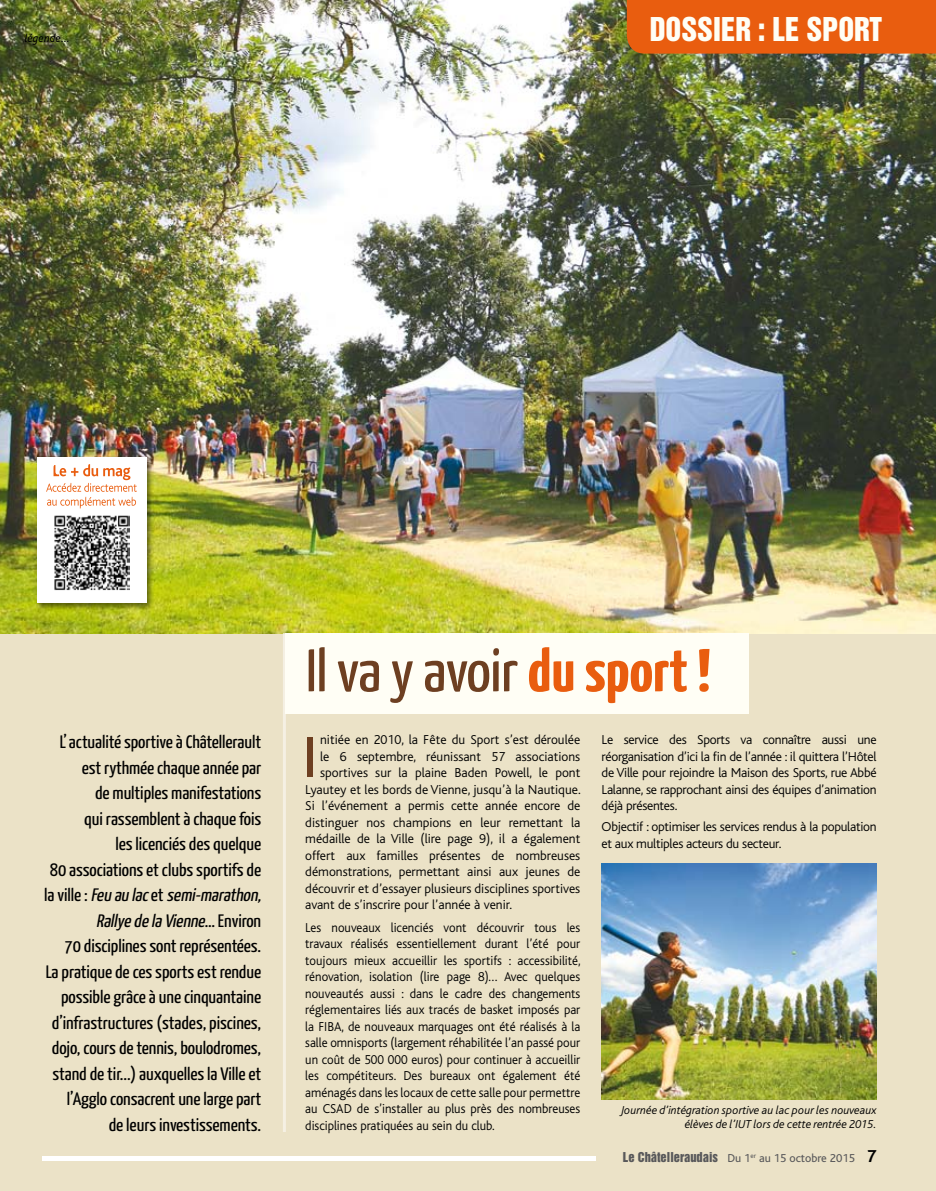
<style>
.page{position:relative;width:936px;height:1191px;background:#fff}
.page>*{position:absolute;margin:0;border:0;box-sizing:border-box;transform-origin:0 0}
.t1{font:60px "Yanone Kaffeesatz";letter-spacing:-.01em;color:#6d3f21;scale:1.1 1}
.t2{font:60px "Bliss";color:#6d3f21}
.t3{font:30px "Helvetica Inserat";color:#fffef5;scale:.95 1}
.t4{font:18px/25.5px "Yanone Kaffeesatz";letter-spacing:-.005em;color:#000;text-align:right;scale:1.1 1}
.t5{font:300 13.5px/16.5px "Bliss";color:#000;text-align:justify}
.t6{font:300 13.5px/16.5px "Bliss";color:#000;text-align:justify;scale:.95 1}
.t7{font:300 13.5px/16.5px "Bliss";letter-spacing:-.02em;color:#000}
.t8{font:italic 300 12px/13.5px "Bliss";color:#000;text-align:right}
.t9{font:12px "Bliss";color:#58585a}
.t10{font:italic 12px "Bliss";color:#000;scale:.95 1}
.s1{font-style:italic}
.s2{font-weight:700;color:#e95d0f}
.s3{font-family:"Helvetica Inserat";font-size:12.45px}
.s4{font-weight:700;font-size:18px;color:#000}
</style>
<div class="page">
<div style="left:0;top:633px;width:935px;height:558px;background:#ebe2c7"></div>
<div style="left:43px;top:1156px;width:552px;height:5px;background:#fff"></div>
<img style="left:0;top:0;width:935px;height:633px">
<div style="left:626px;top:0;width:309px;height:54px;background:#e95d0f"></div>
<hr style="left:283px;top:633px;width:3px;height:499px;background:#f5f0e3">
<div style="left:285px;top:633px;width:463px;height:81px;background:#fffef5"></div>
<div style="left:35px;top:455px;width:119px;height:155px;background:#000;opacity:.5"></div>
<div style="left:37px;top:457px;width:109px;height:146px;background:#fff"></div>
<img style="left:54px;top:515px;width:76px;height:75px">
<svg style="left:46px;top:464px;width:91px;height:44px"></svg>
<img style="left:601px;top:863px;width:275px;height:236px">
<p class="t10" style="left:25px;top:32px;width:49px">légende…</p>
<h2 class="t3" style="left:649px;top:12px;width:246px">dossier : le Sport</h2>
<p class="t4" style="left:44px;top:728px;width:202px">L’ actualité sportive à Châtellerault est rythmée chaque année par<br>de multiples manifestations<br>qui rassemblent à chaque fois<br>les licenciés des quelque<br>80 associations et clubs sportifs de<br>l a v i l l e : <span class="s1">Feu au lac</span>e t <span class="s1">semi-marathon, Rallye de laVienne</span>… E n v i r o n<br>70 disciplines sont représentées.<br>La pratique de ces sports est rendue possible grâce à une cinquantaine d’infrastructures (stades, piscines, dojo, cours de tennis, boulodromes, stand de tir...) auxquelles la Ville et l’Agglo consacrent une large part<br>de leurs investissements.</p>
<h1 class="t1" style="left:306px;top:634px;width:369px">Il va y avoir <span class="s2">du sport !</span></h1>
<p class="t5" style="left:320px;top:731px;width:261px">nitiée en 2010, la Fête du Sport s’est déroulée</p>
<p class="t5" style="left:320px;top:748px;width:261px">le 6 septembre, réunissant 57 associations</p>
<p class="t5" style="left:320px;top:764px;width:262px">sportives sur la plaine Baden Powell, le pont</p>
<p class="t5" style="left:305px;top:781px;width:277px">Lyautey et les bords de Vienne, jusqu’à la Nautique.</p>
<p class="t5" style="left:305px;top:797px;width:276px">Si l’événement a permis cette année encore de</p>
<p class="t5" style="left:305px;top:814px;width:276px">distinguer nos champions en leur remettant la</p>
<p class="t5" style="left:305px;top:830px;width:276px">médaille de la Ville (lire page 9), il a également</p>
<p class="t5" style="left:305px;top:847px;width:276px">offert aux familles présentes de nombreuses</p>
<p class="t5" style="left:305px;top:863px;width:276px">démonstrations, permettant ainsi aux jeunes de</p>
<p class="t5" style="left:305px;top:880px;width:276px">découvrir et d’essayer plusieurs disciplines sportives</p>
<p class="t5" style="left:305px;top:896px;width:208px">avant de s’inscrire pour l’année à venir.</p>
<p class="t6" style="left:305px;top:919px;width:291px">Les nouveaux licenciés vont découvrir tous les travaux réalisés essentiellement durant l’été pour toujours mieux accueillir les sportifs : accessibilité, rénovation, isolation (lire page 8)… Avec quelques nouveautés aussi : dans le cadre des changements réglementaires liés aux tracés de basket imposés par la FIBA, de nouveaux marquages ont été réalisés à la salle omnisports (largement réhabilitée l’an passé pour un coût de 500 000 euros) pour continuer à accueillir les compétiteurs. Des bureaux ont également été aménagés dans les locaux de cette salle pour permettre au CSAD de s’installer au plus près des nombreuses disciplines pratiquées au sein du club.</p>
<h1 class="t2" style="left:302px;top:725px;width:16px">I</h1>
<p class="t5" style="left:601px;top:731px;width:276px">Le service des Sports va connaître aussi une réorganisation d’ici la fin de l’année : il quittera l’Hôtel de Ville pour rejoindre la Maison des Sports, rue Abbé Lalanne, se rapprochant ainsi des équipes d’animation déjà présentes.</p>
<p class="t7" style="left:601px;top:818px;width:276px">Objectif : optimiser les services rendus à la population et aux multiples acteurs du secteur.</p>
<p class="t8" style="left:620px;top:1104px;width:257px">Journée d’intégration sportive au lac pour les nouveaux élèves de l’IUT lors de cette rentrée 2015.</p>
<p class="t9" style="left:623px;top:1152px;width:255px"><span class="s3">Le Châtelleraudais</span> Du 1<sup>er</sup> au 15 octobre 2015 <span class="s4">7</span></p>
</div>
